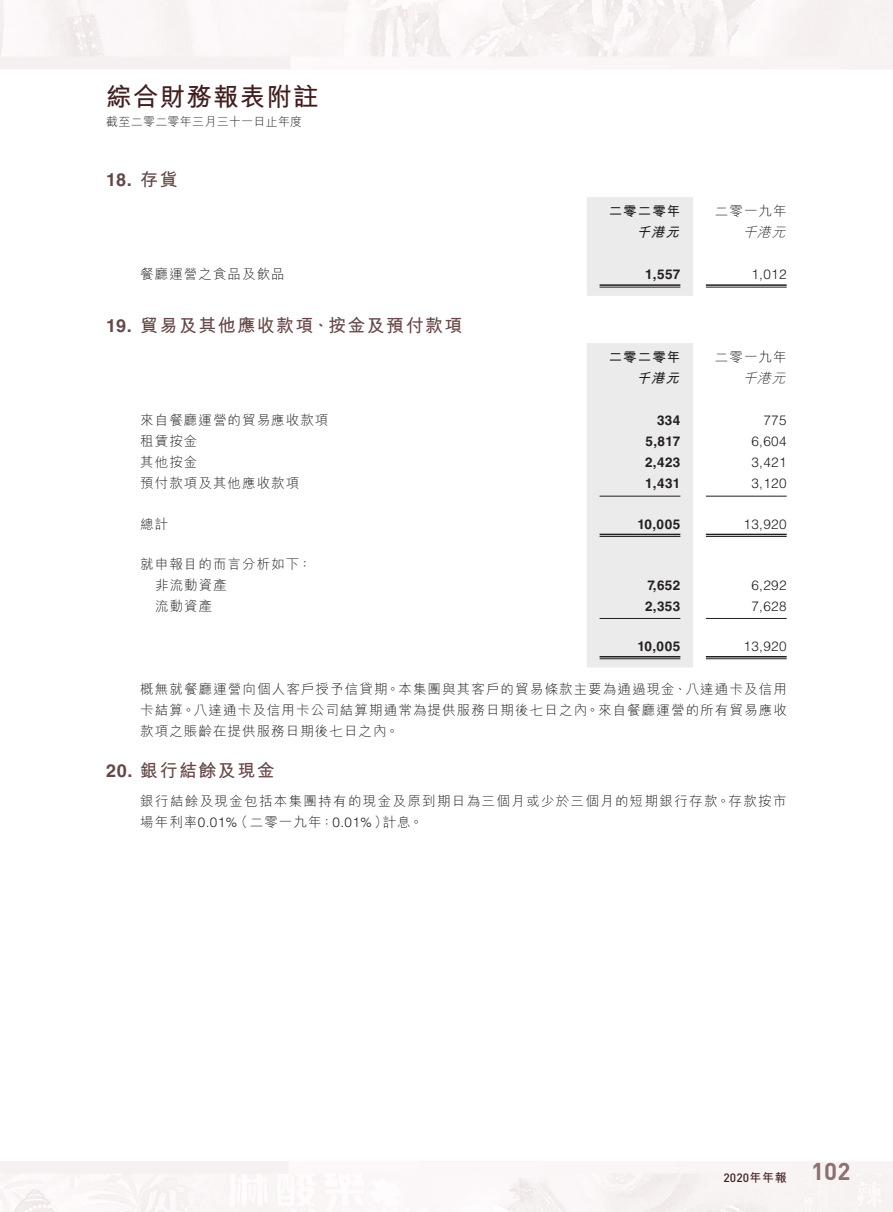
<style>
.page{position:relative;width:893px;height:1212px;background:#fff}
.page>*{position:absolute;margin:0;border:0;box-sizing:border-box;transform-origin:0 0}
.t1{font:700 25.5px "M Hei HK";letter-spacing:.045em;color:#421f1f}
.t2{font:700 24px "DIN";color:#8b7170}
.t3{font:700 18px "M Hei HK";letter-spacing:.08em;color:#664746}
.t4{font:700 18px "Helvetica LT Std";color:#664746}
.t5{font:300 13.5px/21px "M Hei HK";letter-spacing:.08em;color:#231f20;text-align:justify}
.t6{font:300 13.5px "Helvetica LT Std";letter-spacing:.03em;color:#231f20}
.t7{font:300 13.5px/21px "M Hei HK";letter-spacing:.1em;color:#231f20}
.t8{font:700 13.5px "Helvetica LT Std";letter-spacing:.03em;color:#231f20}
.t9{font:700 13.5px "M Hei HK";letter-spacing:.08em;color:#231f20}
.t10{font:italic 300 13.5px "M Hei HK";color:#231f20}
.t11{font:italic 700 13.5px "M Hei HK";color:#231f20}
.t12{font:300 12px "M Hei HK";letter-spacing:.02em;color:#231f20}
.t13{font:500 12px "DIN";color:#421f1f}
.s1{font-family:"Helvetica LT Std"}
.s2{font-family:"M Hei HK"}
.s3{font-family:"M Hei HK";font-weight:700}
</style>
<div class="page">
<img style="left:0;top:0;width:893px;height:1212px">
<div style="left:587px;top:197px;width:106px;height:99px;background:#ecebeb"></div>
<hr style="left:600px;top:284px;width:80px;height:2px;background:#231f20">
<hr style="left:600px;top:287px;width:80px;height:1px;background:#231f20">
<hr style="left:706px;top:284px;width:81px;height:2px;background:#231f20">
<hr style="left:706px;top:287px;width:81px;height:1px;background:#231f20">
<div style="left:587px;top:343px;width:106px;height:324px;background:#ecebeb"></div>
<hr style="left:600px;top:496px;width:80px;height:1px;background:#231f20">
<hr style="left:706px;top:496px;width:81px;height:1px;background:#231f20">
<hr style="left:600px;top:534px;width:80px;height:1px;background:#231f20">
<hr style="left:600px;top:536px;width:80px;height:1px;background:#231f20">
<hr style="left:706px;top:534px;width:81px;height:1px;background:#231f20">
<hr style="left:706px;top:536px;width:81px;height:1px;background:#231f20">
<hr style="left:600px;top:618px;width:80px;height:1px;background:#231f20">
<hr style="left:706px;top:618px;width:81px;height:1px;background:#231f20">
<hr style="left:600px;top:656px;width:80px;height:1px;background:#231f20">
<hr style="left:600px;top:658px;width:80px;height:1px;background:#231f20">
<hr style="left:706px;top:656px;width:81px;height:1px;background:#231f20">
<hr style="left:706px;top:658px;width:81px;height:1px;background:#231f20">
<h1 class="t1" style="left:106px;top:78px;width:214px">綜合財務報表附註</h1>
<p class="t12" style="left:106px;top:116px;width:197px">截至二零二零年三月三十一日止年度</p>
<h3 class="t4" style="left:106px;top:169px;width:27px">18.</h3>
<h3 class="t3" style="left:140px;top:166px;width:39px">存貨</h3>
<h3 class="t4" style="left:106px;top:315px;width:27px">19.</h3>
<p class="t5" style="left:140px;top:264px;width:146px">餐廳運營之食品及飲品</p>
<h3 class="t3" style="left:140px;top:313px;width:324px">貿易及其他應收款項、按金及預付款項</h3>
<p class="t5" style="left:140px;top:410px;width:190px">來自餐廳運營的貿易應收款項</p>
<p class="t5" style="left:140px;top:431px;width:59px">租賃按金</p>
<p class="t5" style="left:140px;top:452px;width:59px">其他按金</p>
<p class="t5" style="left:140px;top:473px;width:161px">預付款項及其他應收款項</p>
<p class="t5" style="left:140px;top:513px;width:30px">總計</p>
<p class="t5" style="left:140px;top:553px;width:173px">就申報目的而言分析如下：</p>
<p class="t5" style="left:155px;top:574px;width:73px">非流動資產</p>
<p class="t5" style="left:155px;top:595px;width:59px">流動資產</p>
<p class="t9" style="left:609px;top:201px;width:73px">二零二零年</p>
<p class="t5" style="left:715px;top:201px;width:73px">二零一九年</p>
<p class="t11" style="left:636px;top:222px;width:49px">千港元</p>
<p class="t10" style="left:743px;top:225px;width:48px">千港元</p>
<p class="t8" style="left:645px;top:266px;width:37px">1,557</p>
<p class="t6" style="left:751px;top:266px;width:37px">1,012</p>
<p class="t9" style="left:609px;top:348px;width:73px">二零二零年</p>
<p class="t5" style="left:715px;top:347px;width:73px">二零一九年</p>
<p class="t11" style="left:636px;top:369px;width:49px">千港元</p>
<p class="t10" style="left:743px;top:371px;width:48px">千港元</p>
<p class="t8" style="left:657px;top:412px;width:25px">334</p>
<p class="t6" style="left:763px;top:412px;width:25px">775</p>
<p class="t8" style="left:646px;top:433px;width:36px">5,817</p>
<p class="t6" style="left:751px;top:433px;width:37px">6,604</p>
<p class="t8" style="left:645px;top:454px;width:37px">2,423</p>
<p class="t6" style="left:751px;top:454px;width:37px">3,421</p>
<p class="t8" style="left:645px;top:475px;width:37px">1,431</p>
<p class="t6" style="left:751px;top:475px;width:37px">3,120</p>
<p class="t8" style="left:637px;top:516px;width:44px">10,005</p>
<p class="t6" style="left:743px;top:515px;width:45px">13,920</p>
<p class="t8" style="left:648px;top:577px;width:34px">7,652</p>
<p class="t6" style="left:751px;top:576px;width:37px">6,292</p>
<p class="t8" style="left:645px;top:598px;width:37px">2,353</p>
<p class="t6" style="left:751px;top:597px;width:37px">7,628</p>
<p class="t8" style="left:637px;top:638px;width:44px">10,005</p>
<p class="t5" style="left:140px;top:678px;width:648px">概無就餐廳運營向個人客戶授予信貸期。本集團與其客戶的貿易條款主要為通過現金、八達通卡及信用卡結算。八達通卡及信用卡公司結算期通常為提供服務日期後七日之內。來自餐廳運營的所有貿易應收款項之賬齡在提供服務日期後七日之內。</p>
<h3 class="t3" style="left:106px;top:757px;width:170px"><span class="s1">20.</span> 銀行結餘及現金</h3>
<p class="t7" style="left:383px;top:790px;width:405px;text-indent:-242px">銀行結餘及現金包括本集團持有的現金及原到期日為三個月或少於三個月的短期銀行存款。存款按市計息。</p>
<p class="t6" style="left:743px;top:638px;width:45px">13,920</p>
<p class="t5" style="left:235px;top:811px;width:155px">（二零一九年：<span class="s1">0.01%</span>）</p>
<p class="t6" style="left:140px;top:814px;width:99px"><span class="s2">場年利率</span>0.01%</p>
<p class="t13" style="left:723px;top:1170px;width:65px">2020<span class="s3">年年報</span></p>
<h2 class="t2" style="left:811px;top:1155px;width:41px">102</h2>
</div>
